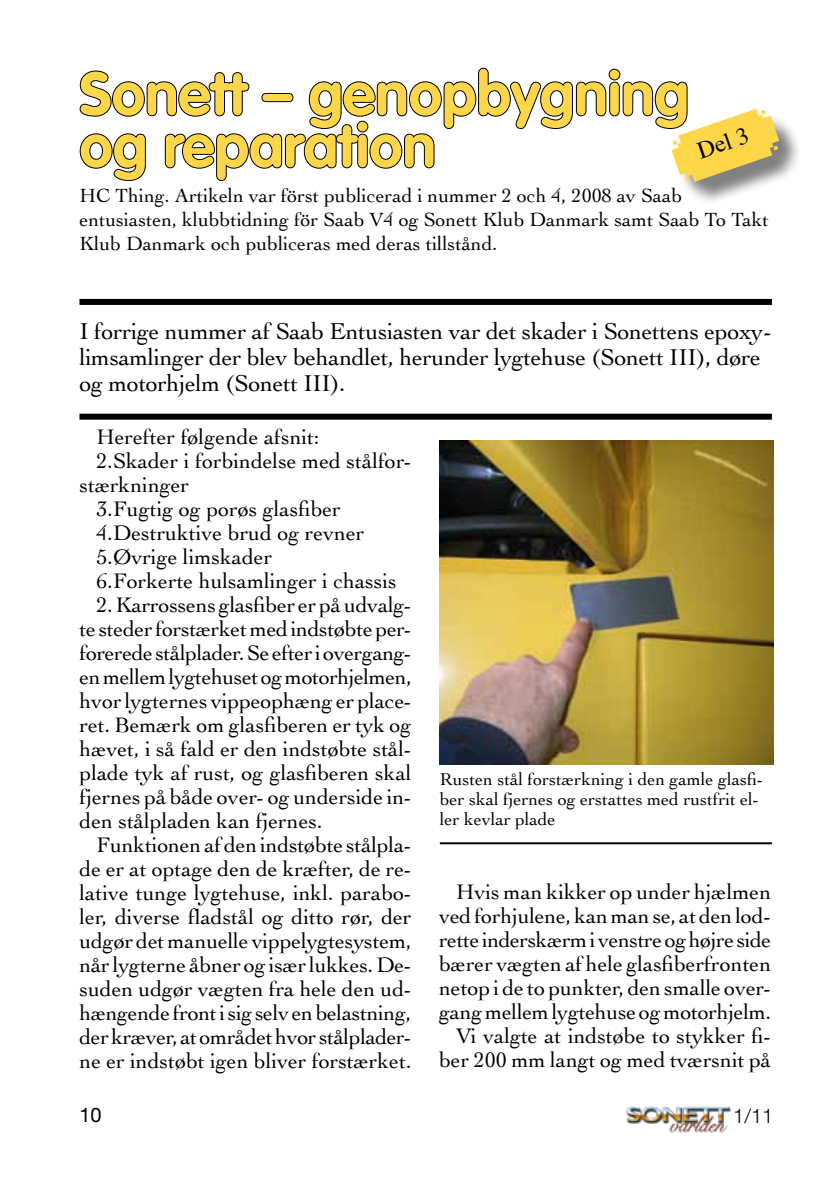
<style>
.page{position:relative;width:840px;height:1191px;background:#fff}
.page>*{position:absolute;margin:0;border:0;box-sizing:border-box;transform-origin:0 0}
.t1{font:700 60px/52px "VAG Rounded";color:#fed649}
.t2{font:24px/26px "Cochin";letter-spacing:-.015em;color:#000}
.t3{font:24px "Times";color:#000}
.t4{font:22px/24px "Cochin";color:#000;text-align:justify}
.t5{font:20px/24px "Cochin";color:#000}
.t6{font:300 20px "Helvetica Neue";color:#000}
.t7{font:20px "Helvetica Neue";color:#000}
.t8{font:18px/20px "Cochin";color:#000}
</style>
<div class="page">
<img style="left:626px;top:1106px;width:104px;height:27px">
<hr style="left:439px;top:842px;width:332px;height:2px;background:#000">
<div style="left:79px;top:299px;width:692px;height:6px;background:#000"></div>
<div style="left:79px;top:414px;width:692px;height:6px;background:#000"></div>
<img style="left:439px;top:440px;width:333px;height:324px">
<div style="left:674px;top:112px;width:127px;height:93px;background:#000;opacity:.5"></div>
<svg style="left:79px;top:67px;width:699px;height:115px"></svg>
<h1 class="t1" style="left:79px;top:67px;width:610px">Sonett – genopbygning og reparation</h1>
<p class="t5" style="left:79px;top:184px;width:690px">HC Thing. Artikeln var först publicerad i nummer 2 och 4, 2008 av Saab entusiasten, klubbtidning för Saab V4 og Sonett Klub Danmark samt Saab To Takt<br>Klub Danmark och publiceras med deras tillstånd.</p>
<p class="t3" style="left:690px;top:130px;width:54px;rotate:-19deg">Del 3</p>
<p class="t2" style="left:79px;top:318px;width:693px">I forrige nummer af Saab Entusiasten var det skader i Sonettens epoxy&shy;limsamlinger der blev behandlet, herunder lygtehuse (Sonett III), døre og motorhjelm (Sonett III).</p>
<p class="t4" style="left:96px;top:425px;width:225px">Herefter følgende afsnit:</p>
<p class="t4" style="left:96px;top:449px;width:316px">2.Skader i forbindelse med stålfor-</p>
<p class="t4" style="left:79px;top:473px;width:111px">stærkninger</p>
<p class="t4" style="left:96px;top:497px;width:246px">3.Fugtig og porøs glasfiber</p>
<p class="t4" style="left:96px;top:521px;width:269px">4.Destruktive brud og revner</p>
<p class="t4" style="left:96px;top:545px;width:177px">5.Øvrige limskader</p>
<p class="t4" style="left:96px;top:569px;width:301px">6.Forkerte hulsamlinger i chassis</p>
<p class="t4" style="left:79px;top:593px;width:333px;text-indent:17px">2. Karrossens glasfiber er på udvalg&shy;te steder forstærket med indstøbte per&shy;forerede stålplader. Se efter i overgang&shy;en mellem lygtehuset og motorhjelmen, hvor lygternes vippeophæng er place&shy;ret. Bemærk om glasfiberen er tyk og hævet, i så fald er den indstøbte stål&shy;plade tyk af rust, og glasfiberen skal fjernes på både over- og underside in&shy;den stålpladen kan fjernes.</p>
<p class="t4" style="left:79px;top:833px;width:333px;text-indent:17px">Funktionen af den indstøbte stålpla&shy;de er at optage den de kræfter, de re&shy;lative tunge lygtehuse, inkl. parabo&shy;ler, diverse fladstål og ditto rør, der udgør det manuelle vippelygtesystem, når lygterne åbner og især lukkes. De&shy;suden udgør vægten fra hele den ud&shy;hængende front i sig selv en belastning, der kræver, at området hvor stålplader&shy;ne er indstøbt igen bliver forstærket.</p>
<p class="t8" style="left:439px;top:769px;width:324px">Rusten stål forstærkning i den gamle glasfi&shy;ber skal fjernes og erstattes med rustfrit el&shy;ler kevlar plade</p>
<p class="t4" style="left:439px;top:880px;width:333px;text-align:right">Hvis man kikker op under hjælmen ved forhjulene, kan man se, at den lod&shy;rette inderskærm i venstre og højre side bærer vægten af hele glasfiberfronten netop i de to punkter, den smalle over&shy;gang mellem lygtehuse og motorhjelm.<br>Vi valgte at indstøbe to stykker fi&shy;ber 200 mm langt og med tværsnit på</p>
<p class="t7" style="left:79px;top:1102px;width:24px">10</p>
<p class="t6" style="left:732px;top:1103px;width:42px">1/11</p>
</div>
